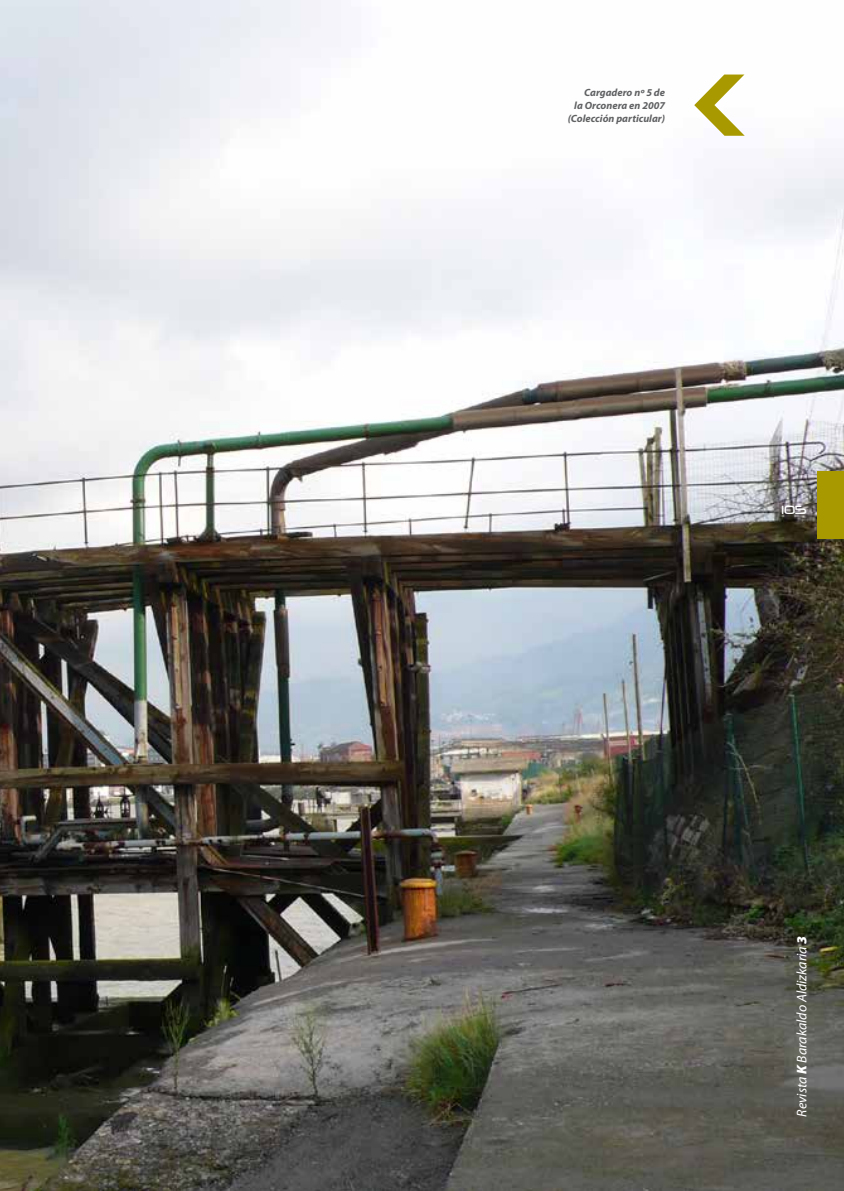
<style>
.page{position:relative;width:844px;height:1191px;background:#fff}
.page>*{position:absolute;margin:0;border:0;box-sizing:border-box;transform-origin:0 0}
.t1{font:italic 14px "Myriad Pro";color:#fff}
.t2{font:14px "Neuropol";color:#fff}
.t3{font:italic 700 10.5px/12.6px "Myriad Pro";color:#5f6062;text-align:right}
.s1{font-weight:900}
</style>
<div class="page">
<img style="left:0;top:0;width:843px;height:1191px">
<svg style="left:694px;top:75px;width:50px;height:61px"></svg>
<div style="left:817px;top:471px;width:26px;height:67px;background:#a89900"></div>
<p class="t3" style="left:567px;top:86px;width:99px">Cargadero nº 5 de<br>la Orconera en 2007 (Colección particular)</p>
<h1 class="t2" style="left:781px;top:502px;width:27px">105</h1>
<h1 class="t1" style="left:793px;top:1116px;width:182px;rotate:-90deg">Revista <span class="s1">K</span> Barakaldo Aldizkaria <span class="s1">3</span></h1>
</div>
